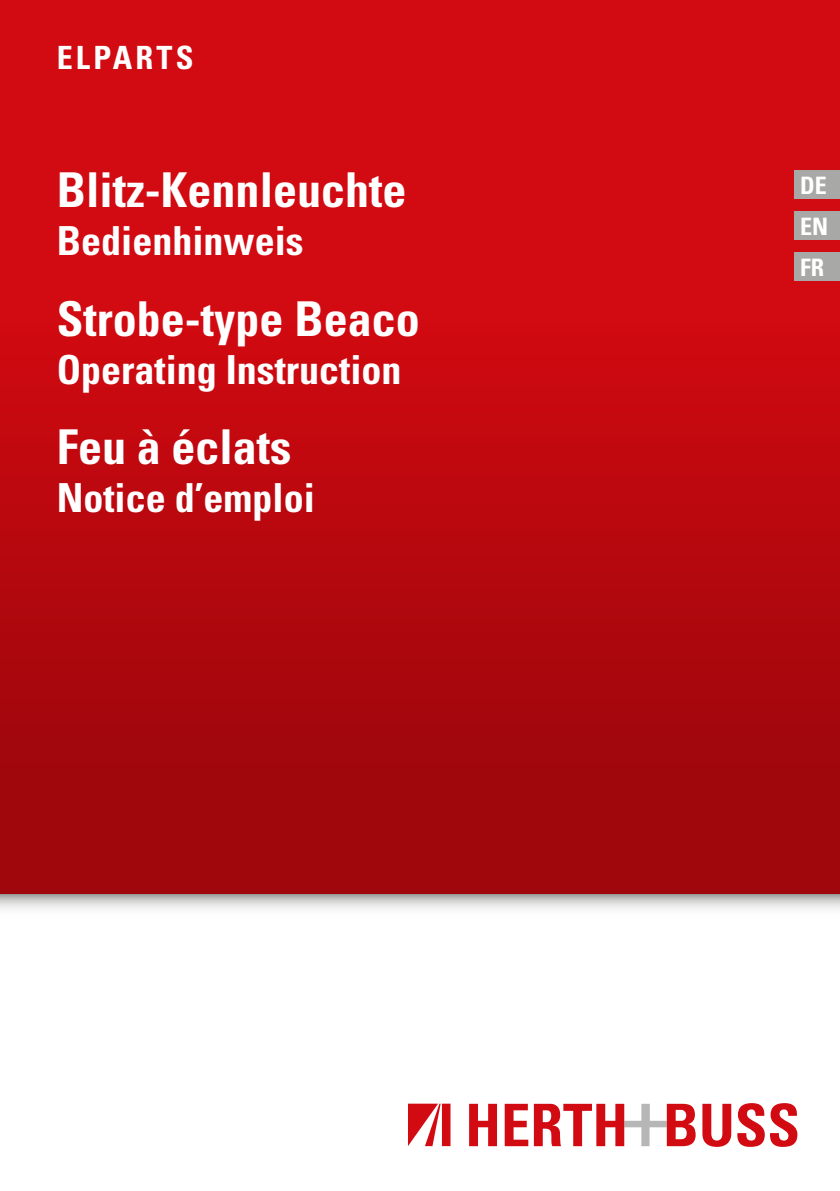
<style>
.page{position:relative;width:840px;height:1191px;background:#fff}
.page>*{position:absolute;margin:0;border:0;box-sizing:border-box;transform-origin:0 0}
.t1{font:700 condensed 48px "Univers";color:#fff}
.t2{font:700 condensed 40px "Univers";color:#fff}
.t3{font:700 condensed 32px "Univers";letter-spacing:.1em;color:#fff}
.t4{font:700 condensed 24px/41px "Univers";color:#fff;text-align:justify}
</style>
<div class="page">
<svg style="left:0;top:893px;width:839px;height:16px;background:#ccc3c3"></svg>
<div style="left:0;top:0;width:839px;height:893px;background:linear-gradient(to bottom,#df0b12,#9d060c)"></div>
<svg style="left:469px;top:1103px;width:27px;height:43px"></svg>
<svg style="left:504px;top:1103px;width:191px;height:43px"></svg>
<svg style="left:702px;top:1103px;width:28px;height:43px"></svg>
<svg style="left:737px;top:1103px;width:60px;height:43px"></svg>
<svg style="left:408px;top:1103px;width:42px;height:43px"></svg>
<div style="left:794px;top:170px;width:45px;height:28px;background:#a8a8a7"></div>
<div style="left:794px;top:211px;width:45px;height:28px;background:#a8a8a7"></div>
<div style="left:794px;top:252px;width:45px;height:29px;background:#a8a8a7"></div>
<p class="t3" style="left:57px;top:38px;width:138px">ELPARTS</p>
<p class="t1" style="left:57px;top:161px;width:351px">Blitz-Kennleuchte</p>
<p class="t2" style="left:57px;top:216px;width:248px">Bedienhinweis</p>
<p class="t1" style="left:57px;top:289px;width:364px">Strobe-type Beaco</p>
<p class="t2" style="left:57px;top:345px;width:346px">Operating Instruction</p>
<p class="t1" style="left:57px;top:417px;width:236px">Feu à éclats</p>
<p class="t2" style="left:57px;top:473px;width:259px">Notice d’emploi</p>
<p class="t4" style="left:799px;top:164px;width:30px">DE EN FR</p>
</div>
